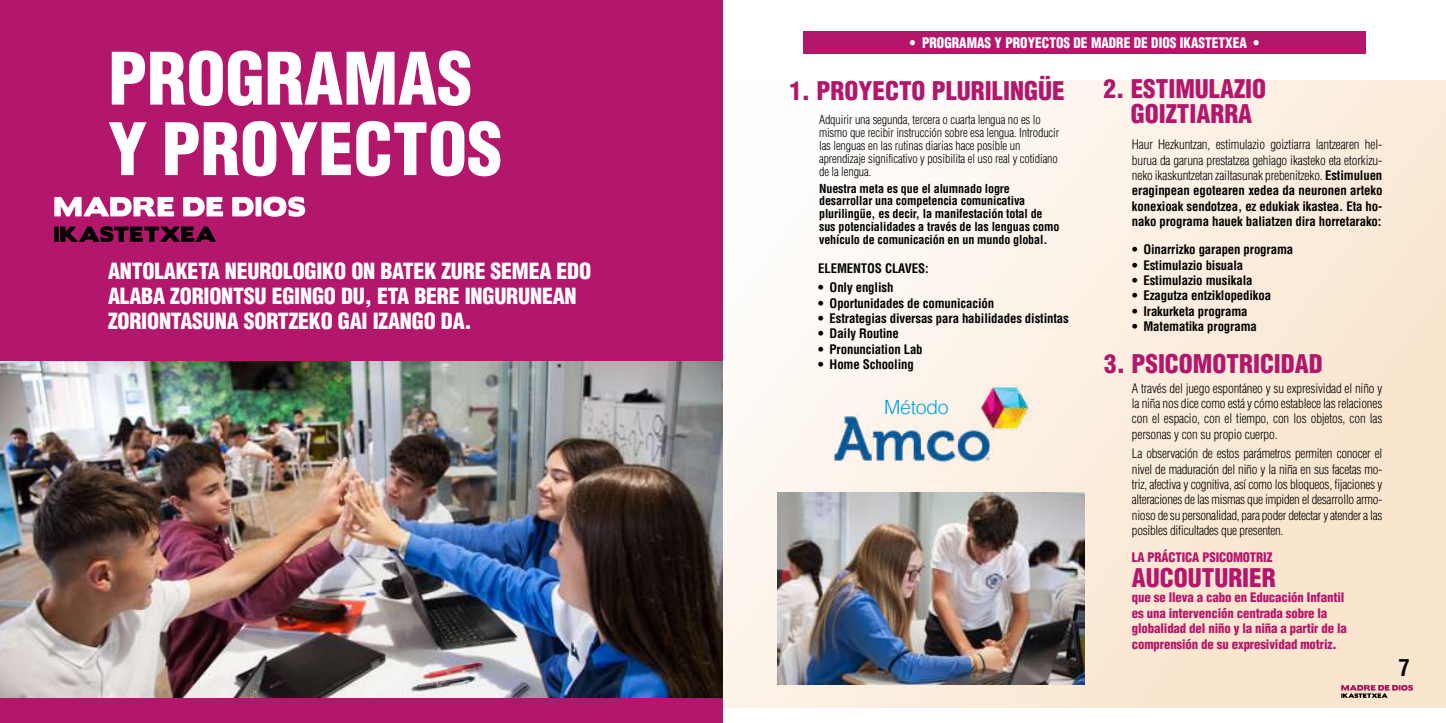
<style>
.page{position:relative;width:1446px;height:723px;background:#fff}
.page>*{position:absolute;margin:0;border:0;box-sizing:border-box;transform-origin:0 0}
.t1{font:900 condensed 70.5px/70.5px "Helvetica LT Std";color:#fff}
.t2{font:900 condensed 25.2px/25.2px "Helvetica LT Std";color:#b3176c;text-align:center}
.t3{font:700 condensed 22.8px "Helvetica LT Std";color:#000}
.t4{font:900 condensed 21.75px/24.8px "Helvetica LT Std";letter-spacing:-.01em;color:#fff}
.t5{font:300 19.65px "Helvetica";letter-spacing:-.02em;color:#009fe3}
.t6{font:900 condensed 14.25px "Helvetica LT Std";color:#fff;scale:.94 1}
.t7{font:300 condensed 12.9px/15.5px "Helvetica LT Std";letter-spacing:-.01em;color:#000;text-align:justify}
.t8{font:700 condensed 12.9px "Helvetica LT Std";letter-spacing:-.01em;color:#000}
.t9{font:900 condensed 12.9px/15.5px "Helvetica LT Std";letter-spacing:-.01em;color:#b3176c}
.t10{font:300 condensed 12.15px/12.9px "Helvetica LT Std";letter-spacing:-.01em;color:#000}
.t11{font:700 condensed 12.15px/12.9px "Helvetica LT Std";letter-spacing:-.01em;color:#000}
.s1{font-weight:700}
</style>
<div class="page">
<svg style="left:723px;top:80px;width:723px;height:628px"></svg>
<div style="left:0;top:0;width:723px;height:723px;background:#b3176c"></div>
<img style="left:0;top:361px;width:723px;height:337px">
<img style="left:777px;top:493px;width:307px;height:192px">
<img style="left:831px;top:355px;width:204px;height:112px">
<svg style="left:54px;top:226px;width:162px;height:16px"></svg>
<svg style="left:54px;top:197px;width:251px;height:20px"></svg>
<div style="left:803px;top:31px;width:562px;height:23px;background:#b3176c"></div>
<h1 class="t1" style="left:108px;top:43px;width:396px">PROGRAMAS<br>Y PROYECTOS</h1>
<h3 class="t4" style="left:108px;top:259px;width:485px">ANTOLAKETA NEUROLOGIKO ON BATEK ZURE SEMEA EDO<br>ALABA ZORIONTSU EGINGO DU, ETA BERE INGURUNEAN<br>ZORIONTASUNA SORTZEKO GAI IZANGO DA.</h3>
<p class="t6" style="left:910px;top:33px;width:373px">• PROGRAMAS Y PROYECTOS DE MADRE DE DIOS IKASTETXEA •</p>
<h2 class="t2" style="left:789px;top:78px;width:277px">1. PROYECTO PLURILINGÜE</h2>
<p class="t10" style="left:819px;top:113px;width:241px">Adquirir una segunda, tercera o cuarta lengua no es lo mismo que recibir instrucción sobre esa lengua. Introducir las lenguas en las rutinas diarias hace posible un aprendizaje significativo y posibilita el uso real y cotidiano de la lengua.</p>
<p class="t11" style="left:819px;top:182px;width:242px">Nuestra meta es que el alumnado logre desarrollar una competencia comunicativa plurilingüe, es decir, la manifestación total de sus potencialidades a través de las lenguas como vehículo de comunicación en un mundo global.</p>
<p class="t8" style="left:818px;top:260px;width:112px">ELEMENTOS CLAVES:</p>
<p class="t8" style="left:818px;top:279px;width:77px">• Only english</p>
<p class="t8" style="left:818px;top:295px;width:177px">• Oportunidades de comunicación</p>
<p class="t8" style="left:818px;top:310px;width:252px">• Estrategias diversas para habilidades distintas</p>
<p class="t8" style="left:818px;top:326px;width:82px">• Daily Routine</p>
<p class="t8" style="left:818px;top:341px;width:106px">• Pronunciation Lab</p>
<p class="t8" style="left:818px;top:356px;width:97px">• Home Schooling</p>
<h3 class="t5" style="left:884px;top:390px;width:66px">Método</h3>
<h2 class="t2" style="left:1103px;top:76px;width:164px">2. ESTIMULAZIO<br>GOIZTIARRA</h2>
<p class="t7" style="left:1132px;top:137px;width:252px">Haur Hezkuntzan, estimulazio goiztiarra lantzearen hel&shy;burua da garuna prestatzea gehiago ikasteko eta etorkizu&shy;neko ikaskuntzetan zailtasunak prebenitzeko. <span class="s1">Estimuluen eraginpean egotearen xedea da neuronen arteko konexioak sendotzea, ez edukiak ikastea. Eta ho&shy;nako programa hauek baliatzen dira horretarako:</span></p>
<p class="t8" style="left:1132px;top:241px;width:163px">• Oinarrizko garapen programa</p>
<p class="t8" style="left:1132px;top:257px;width:113px">• Estimulazio bisuala</p>
<p class="t8" style="left:1132px;top:272px;width:122px">• Estimulazio musikala</p>
<p class="t8" style="left:1132px;top:288px;width:141px">• Ezagutza entziklopedikoa</p>
<p class="t8" style="left:1132px;top:303px;width:117px">• Irakurketa programa</p>
<p class="t8" style="left:1132px;top:318px;width:126px">• Matematika programa</p>
<h2 class="t2" style="left:1104px;top:351px;width:220px">3. PSICOMOTRICIDAD</h2>
<p class="t7" style="left:1132px;top:380px;width:252px">A través del juego espontáneo y su expresividad el niño y la niña nos dice como está y cómo establece las relaciones con el espacio, con el tiempo, con los objetos, con las personas y con su propio cuerpo.</p>
<p class="t7" style="left:1132px;top:446px;width:252px">La observación de estos parámetros permiten conocer el nivel de maduración del niño y la niña en sus facetas mo&shy;triz, afectiva y cognitiva, así como los bloqueos, fijaciones y alteraciones de las mismas que impiden el desarrollo armo&shy;nioso de su personalidad, para poder detectar y atender a las posibles dificultades que presenten.</p>
<p class="t9" style="left:1132px;top:549px;width:142px">LA PRÁCTICA PSICOMOTRIZ</p>
<h2 class="t2" style="left:1132px;top:565px;width:145px">AUCOUTURIER</h2>
<p class="t9" style="left:1132px;top:590px;width:217px">que se lleva a cabo en Educación Infantil es una intervención centrada sobre la globalidad del niño y la niña a partir de la comprensión de su expresividad motriz.</p>
<h3 class="t3" style="left:1398px;top:654px;width:13px">7</h3>
</div>
